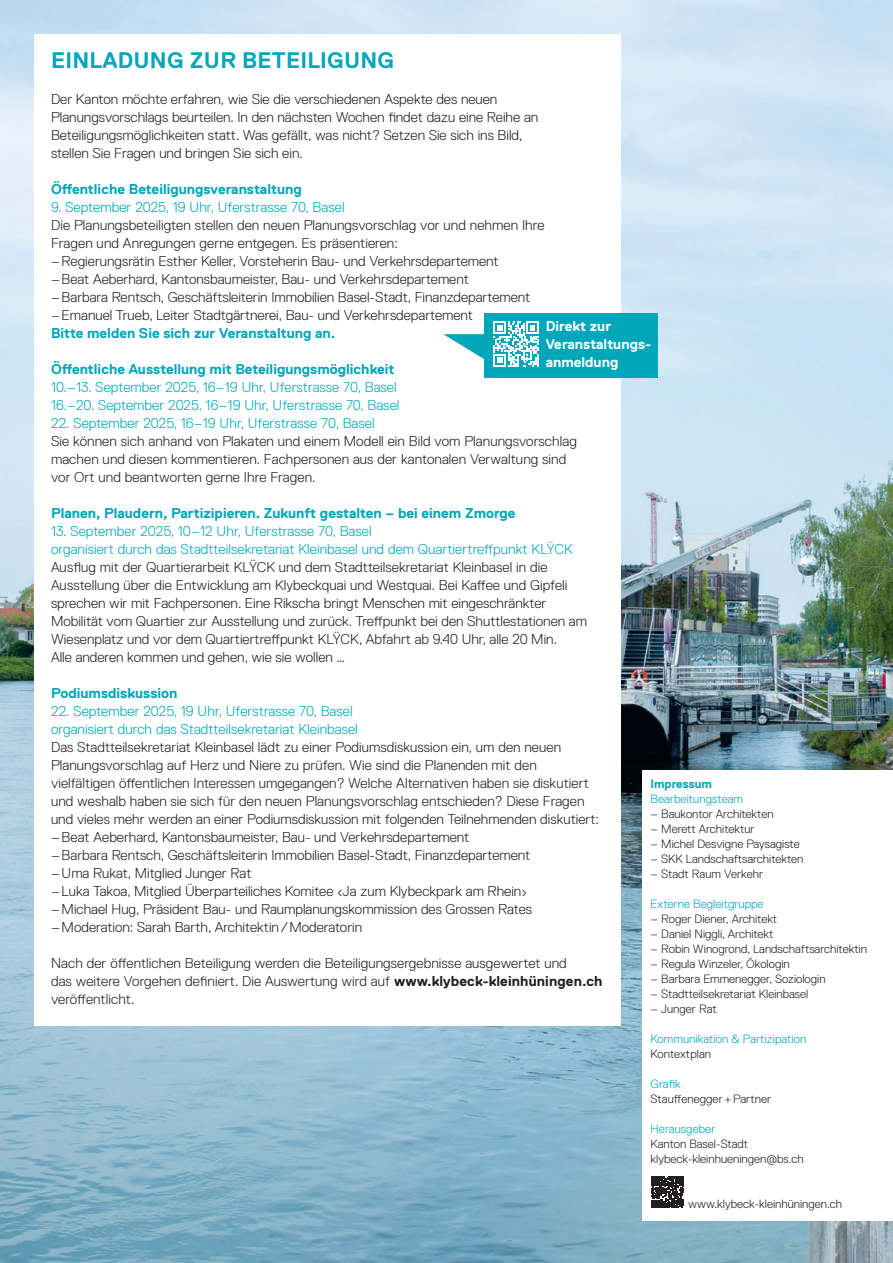
<style>
.page{position:relative;width:893px;height:1263px;background:#fff}
.page>*{position:absolute;margin:0;border:0;box-sizing:border-box;transform-origin:0 0}
.t1{font:700 22.5px "Replica Pro";letter-spacing:.01em;color:#00a6b9}
.t2{font:300 14.25px/18px "Replica Pro";color:#231f20}
.t3{font:300 14.25px/18px "Replica Pro";letter-spacing:.005em;color:#00a6b9}
.t4{font:700 14.25px "Replica Pro";color:#00a6b9}
.t5{font:700 14.25px/18px "Replica Pro";color:#fff}
.t6{font:300 12px/15px "Replica Pro";color:#231f20}
.t7{font:300 12px "Replica Pro";letter-spacing:.005em;color:#00a6b9}
.t8{font:700 12px "Replica Pro";color:#00a6b9}
.s1{font-weight:700}
</style>
<div class="page">
<img style="left:0;top:0;width:893px;height:1263px">
<div style="left:34px;top:34px;width:587px;height:992px;background:#fff"></div>
<div style="left:642px;top:770px;width:251px;height:450px;background:#fff"></div>
<svg style="left:652px;top:1176px;width:31px;height:32px"></svg>
<div style="left:484px;top:314px;width:174px;height:64px;background:#00a6b9"></div>
<svg style="left:443px;top:321px;width:96px;height:46px"></svg>
<h1 class="t1" style="left:51px;top:48px;width:345px">EINLADUNG ZUR BETEILIGUNG</h1>
<p class="t2" style="left:51px;top:90px;width:489px">Der Kanton möchte erfahren, wie Sie die verschiedenen Aspekte des neuen Planungsvorschlags beurteilen. In den nächsten Wochen findet dazu eine Reihe an Beteiligungsmöglichkeiten statt. Was gefällt, was nicht? Setzen Sie sich ins Bild, stellen Sie Fragen und bringen Sie sich ein.</p>
<p class="t4" style="left:51px;top:181px;width:252px">Öffentliche Beteiligungsveranstaltung</p>
<p class="t3" style="left:51px;top:198px;width:295px">9. September 2025, 19 Uhr, Uferstrasse 70, Basel</p>
<p class="t2" style="left:51px;top:216px;width:495px">Die Planungsbeteiligten stellen den neuen Planungsvorschlag vor und nehmen Ihre Fragen und Anregungen gerne entgegen. Es präsentieren:<br>–Regierungsrätin Esther Keller, Vorsteherin Bau- und Verkehrsdepartement<br>–Beat Aeberhard, Kantonsbaumeister, Bau- und Verkehrsdepartement<br>–Barbara Rentsch, Geschäftsleiterin Immobilien Basel-Stadt, Finanzdepartement –Emanuel Trueb, Leiter Stadtgärtnerei, Bau- und Verkehrsdepartement</p>
<p class="t4" style="left:51px;top:325px;width:286px">Bitte melden Sie sich zur Veranstaltung an.</p>
<p class="t4" style="left:51px;top:361px;width:345px">Öffentliche Ausstellung mit Beteiligungsmöglichkeit</p>
<p class="t3" style="left:51px;top:378px;width:350px">10.–13. September 2025, 16–19 Uhr, Uferstrasse 70, Basel<br>16.–20. September 2025, 16–19 Uhr, Uferstrasse 70, Basel</p>
<p class="t3" style="left:51px;top:414px;width:325px">22. September 2025, 16–19 Uhr, Uferstrasse 70, Basel</p>
<p class="t2" style="left:51px;top:432px;width:527px">Sie können sich anhand von Plakaten und einem Modell ein Bild vom Planungsvorschlag machen und diesen kommentieren. Fachpersonen aus der kantonalen Verwaltung sind vor Ort und beantworten gerne Ihre Fragen.</p>
<p class="t4" style="left:51px;top:505px;width:466px">Planen, Plaudern, Partizipieren. Zukunft gestalten – bei einem Zmorge</p>
<p class="t3" style="left:51px;top:522px;width:523px">13. September 2025, 10–12 Uhr, Uferstrasse 70, Basel<br>organisiert durch das Stadtteilsekretariat Kleinbasel und dem Quartiertreffpunkt KLŸCK</p>
<p class="t2" style="left:51px;top:558px;width:537px">Ausflug mit der Quartierarbeit KLŸCK und dem Stadtteilsekretariat Kleinbasel in die Ausstellung über die Entwicklung am Klybeckquai und Westquai. Bei Kaffee und Gipfeli sprechen wir mit Fachpersonen. Eine Rikscha bringt Menschen mit eingeschränkter Mobilität vom Quartier zur Ausstellung und zurück. Treffpunkt bei den Shuttlestationen am Wiesenplatz und vor dem Quartiertreffpunkt KLŸCK, Abfahrt ab 9.40 Uhr, alle 20 Min.<br>Alle anderen kommen und gehen, wie sie wollen …</p>
<p class="t4" style="left:51px;top:685px;width:128px">Podiumsdiskussion</p>
<p class="t3" style="left:51px;top:702px;width:308px">22. September 2025, 19 Uhr, Uferstrasse 70, Basel organisiert durch das Stadtteilsekretariat Kleinbasel</p>
<p class="t2" style="left:51px;top:738px;width:549px">Das Stadtteilsekretariat Kleinbasel lädt zu einer Podiumsdiskussion ein, um den neuen Planungsvorschlag auf Herz und Niere zu prüfen. Wie sind die Planenden mit den vielfältigen öffentlichen Interessen umgegangen? Welche Alternativen haben sie diskutiert und weshalb haben sie sich für den neuen Planungsvorschlag entschieden? Diese Fragen und vieles mehr werden an einer Podiumsdiskussion mit folgenden Teilnehmenden diskutiert: –Beat Aeberhard, Kantonsbaumeister, Bau- und Verkehrsdepartement<br>–Barbara Rentsch, Geschäftsleiterin Immobilien Basel-Stadt, Finanzdepartement<br>–Uma Rukat, Mitglied Junger Rat<br>–Luka Takoa, Mitglied Überparteiliches Komitee ‹Ja zum Klybeckpark am Rhein›<br>–Michael Hug, Präsident Bau- und Raumplanungskommission des Grossen Rates –Moderation: Sarah Barth, Architektin/Moderatorin</p>
<p class="t2" style="left:51px;top:954px;width:553px">Nach der öffentlichen Beteiligung werden die Beteiligungsergebnisse ausgewertet und<br>das weitere Vorgehen definiert. Die Auswertung wird auf <span class="s1">www.klybeck-kleinhüningen.ch </span>veröffentlicht.</p>
<p class="t5" style="left:546px;top:317px;width:107px">Direkt zur<br>Veranstaltungs&shy;anmeldung</p>
<p class="t8" style="left:651px;top:777px;width:63px">Impressum</p>
<p class="t7" style="left:651px;top:792px;width:94px">Bearbeitungsteam</p>
<p class="t6" style="left:651px;top:806px;width:124px">– Baukontor Architekten</p>
<p class="t6" style="left:651px;top:821px;width:106px">– Merett Architektur</p>
<p class="t6" style="left:651px;top:836px;width:151px">– Michel Desvigne Paysagiste</p>
<p class="t6" style="left:651px;top:851px;width:154px">– SKK Landschaftsarchitekten</p>
<p class="t6" style="left:651px;top:866px;width:114px">– Stadt Raum Verkehr</p>
<p class="t7" style="left:651px;top:897px;width:115px">Externe Begleitgruppe</p>
<p class="t6" style="left:651px;top:911px;width:128px">– Roger Diener, Architekt</p>
<p class="t6" style="left:651px;top:926px;width:124px">– Daniel Niggli, Architekt</p>
<p class="t6" style="left:651px;top:941px;width:218px">– Robin Winogrond, Landschaftsarchitektin</p>
<p class="t6" style="left:651px;top:956px;width:141px">– Regula Winzeler, Ökologin</p>
<p class="t6" style="left:651px;top:971px;width:177px">– Barbara Emmenegger, Soziologin</p>
<p class="t6" style="left:651px;top:986px;width:159px">– Stadtteilsekretariat Kleinbasel</p>
<p class="t6" style="left:651px;top:1001px;width:68px">– Junger Rat</p>
<p class="t7" style="left:651px;top:1032px;width:157px">Kommunikation &amp; Partizipation</p>
<p class="t6" style="left:651px;top:1046px;width:62px">Kontextplan</p>
<p class="t7" style="left:651px;top:1077px;width:32px">Grafik</p>
<p class="t6" style="left:651px;top:1091px;width:122px">Stauffenegger+Partner</p>
<p class="t7" style="left:651px;top:1122px;width:66px">Herausgeber</p>
<p class="t6" style="left:651px;top:1136px;width:155px">Kanton Basel-Stadt klybeck-kleinhueningen@bs.ch</p>
<p class="t6" style="left:688px;top:1196px;width:155px">www.klybeck-kleinhüningen.ch</p>
</div>
